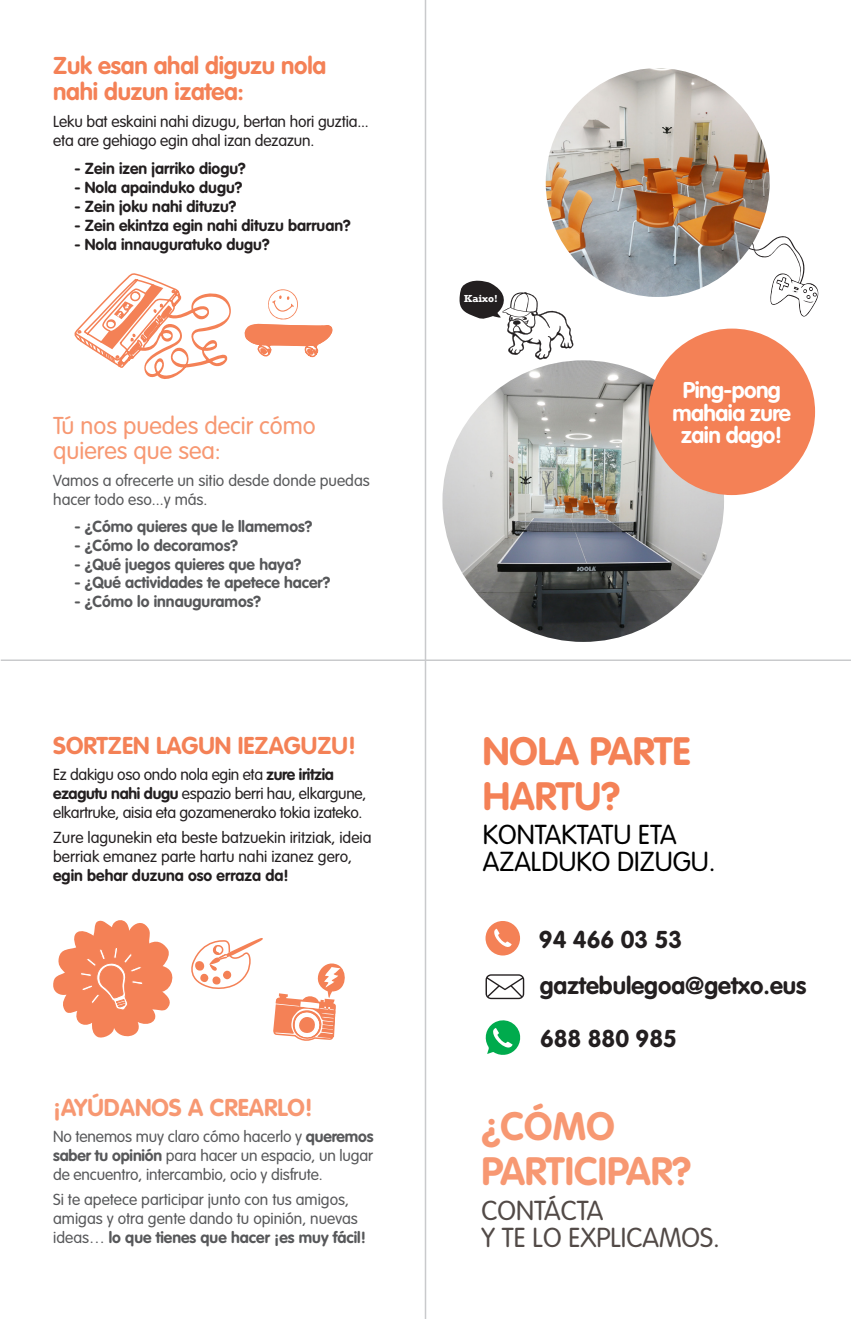
<style>
.page{position:relative;width:851px;height:1319px;background:#fff}
.page>*{position:absolute;margin:0;border:0;box-sizing:border-box;transform-origin:0 0}
.t1{font:700 39px "VAG Rounded Std";color:#f79872}
.t2{font:700 39px/45px "VAG Rounded Std";color:#f48156}
.t3{font:300 27px "VAG Rounded Std";color:#000}
.t4{font:300 27px "VAG Rounded Std";color:#524a47}
.t5{font:700 24px "VAG Rounded Std";color:#231f20}
.titulos_eusk{font:700 24px/25.5px "VAG Rounded Std";letter-spacing:-.01em;color:#f48156}
.titulos_caste{font:300 24px/25.5px "VAG Rounded Std";color:#f79872}
.titulo2_eusk{font:700 24px "VAG Rounded Std";color:#f48156}
.titulo2_cast{font:700 24px "VAG Rounded Std";color:#f79872}
.titulos_eusk-2{font:700 22.5px/22.5px "VAG Rounded Std";letter-spacing:-.025em;color:#fff;text-align:center}
.txt_corrido_eusk{font:300 15.75px/18.9px "VAG Rounded Std";letter-spacing:-.01em;color:#231f20}
.txt_corrido_cast{font:300 15.75px/18.9px "VAG Rounded Std";color:#57585a}
.t6{font:700 15.75px "VAG Rounded Std";color:#57585a}
.t7{font:700 15.75px "VAG Rounded Std";color:#231f20}
.t8{font:700 10.5px "Rockwell";color:#fff}
.s1{font-weight:700}
</style>
<div class="page">
<div style="left:485px;top:920px;width:35px;height:35px;background:#f48156;border-radius:50%"></div>
<svg style="left:273px;top:963px;width:72px;height:78px"></svg>
<svg style="left:244px;top:289px;width:89px;height:69px"></svg>
<svg style="left:191px;top:938px;width:72px;height:51px"></svg>
<svg style="left:53px;top:920px;width:120px;height:118px"></svg>
<svg style="left:74px;top:273px;width:157px;height:106px"></svg>
<hr style="left:424px;top:0;width:2px;height:1318px;background:#c9cacc">
<hr style="left:1px;top:659px;width:849px;height:2px;background:#c9cacc">
<img style="left:442px;top:360px;width:282px;height:281px;border-radius:141px">
<svg style="left:769px;top:236px;width:50px;height:81px"></svg>
<img style="left:545px;top:68px;width:224px;height:229px">
<svg style="left:485px;top:974px;width:39px;height:24px"></svg>
<svg style="left:485px;top:1020px;width:36px;height:35px"></svg>
<svg style="left:494px;top:928px;width:17px;height:19px"></svg>
<div style="left:648px;top:328px;width:167px;height:167px;background:#f48156;border-radius:50%"></div>
<svg style="left:459px;top:280px;width:115px;height:80px"></svg>
<p class="titulos_eusk" style="left:53px;top:54px;width:274px">Zuk esan ahal diguzu nola nahi duzun izatea:</p>
<p class="txt_corrido_eusk" style="left:53px;top:112px;width:317px">Leku bat eskaini nahi dizugu, bertan hori guztia... eta are gehiago egin ahal izan dezazun.</p>
<p class="t7" style="left:74px;top:159px;width:173px">- Zein izen jarriko diogu?</p>
<p class="t7" style="left:74px;top:178px;width:169px">- Nola apainduko dugu?</p>
<p class="t7" style="left:74px;top:197px;width:163px">- Zein joku nahi dituzu?</p>
<p class="t7" style="left:74px;top:216px;width:278px">- Zein ekintza egin nahi dituzu barruan?</p>
<p class="t7" style="left:74px;top:235px;width:196px">- Nola innauguratuko dugu?</p>
<p class="titulos_caste" style="left:53px;top:413px;width:264px">Tú nos puedes decir cómo quieres que sea:</p>
<p class="txt_corrido_cast" style="left:53px;top:472px;width:318px">Vamos a ofrecerte un sitio desde donde puedas hacer todo eso...y más.</p>
<p class="t6" style="left:74px;top:517px;width:239px">- ¿Cómo quieres que le llamemos?</p>
<p class="t6" style="left:74px;top:535px;width:165px">- ¿Cómo lo decoramos?</p>
<p class="t6" style="left:74px;top:554px;width:228px">- ¿Qué juegos quieres que haya?</p>
<p class="t6" style="left:74px;top:573px;width:257px">- ¿Qué actividades te apetece hacer?</p>
<p class="t6" style="left:74px;top:592px;width:188px">- ¿Cómo lo innauguramos?</p>
<p class="titulo2_eusk" style="left:53px;top:731px;width:304px">SORTZEN LAGUN IEZAGUZU!</p>
<p class="txt_corrido_eusk" style="left:53px;top:765px;width:314px">Ez dakigu oso ondo nola egin eta <span class="s1">zure iritzia ezagutu nahi dugu</span> espazio berri hau, elkargune, elkartruke, aisia eta gozamenerako tokia izateko.</p>
<p class="txt_corrido_eusk" style="left:53px;top:828px;width:320px">Zure lagunekin eta beste batzuekin iritziak, ideia berriak emanez parte hartu nahi izanez gero, <span class="s1">egin behar duzuna oso erraza da!</span></p>
<p class="titulo2_cast" style="left:53px;top:1093px;width:261px">¡AYÚDANOS A CREARLO!</p>
<p class="txt_corrido_cast" style="left:53px;top:1127px;width:322px;text-align:justify">No tenemos muy claro cómo hacerlo y <span class="s1">queremos saber tu opinión</span> para hacer un espacio, un lugar de encuentro, intercambio, ocio y disfrute.</p>
<p class="txt_corrido_cast" style="left:53px;top:1190px;width:314px">Si te apetece participar junto con tus amigos, amigas y otra gente dando tu opinión, nuevas ideas… <span class="s1">lo que tienes que hacer ¡es muy fácil!</span></p>
<p class="t8" style="left:464px;top:292px;width:35px">Kaixo!</p>
<p class="titulos_eusk-2" style="left:672px;top:380px;width:120px">Ping-pong mahaia zure zain dago!</p>
<p class="t2" style="left:482px;top:729px;width:209px">NOLA PARTE<br>HARTU?</p>
<p class="t3" style="left:482px;top:819px;width:195px">KONTAKTATU ETA</p>
<p class="t3" style="left:482px;top:846px;width:234px">AZALDUKO DIZUGU.</p>
<p class="t5" style="left:539px;top:925px;width:145px">94 466 03 53</p>
<p class="t5" style="left:539px;top:971px;width:268px">gaztebulegoa@getxo.eus</p>
<p class="t5" style="left:540px;top:1024px;width:138px">688 880 985</p>
<p class="t1" style="left:481px;top:1103px;width:134px">¿CÓMO</p>
<p class="t1" style="left:481px;top:1148px;width:211px">PARTICIPAR?</p>
<p class="t4" style="left:481px;top:1194px;width:123px">CONTÁCTA</p>
<p class="t4" style="left:481px;top:1221px;width:240px">Y TE LO EXPLICAMOS.</p>
</div>
